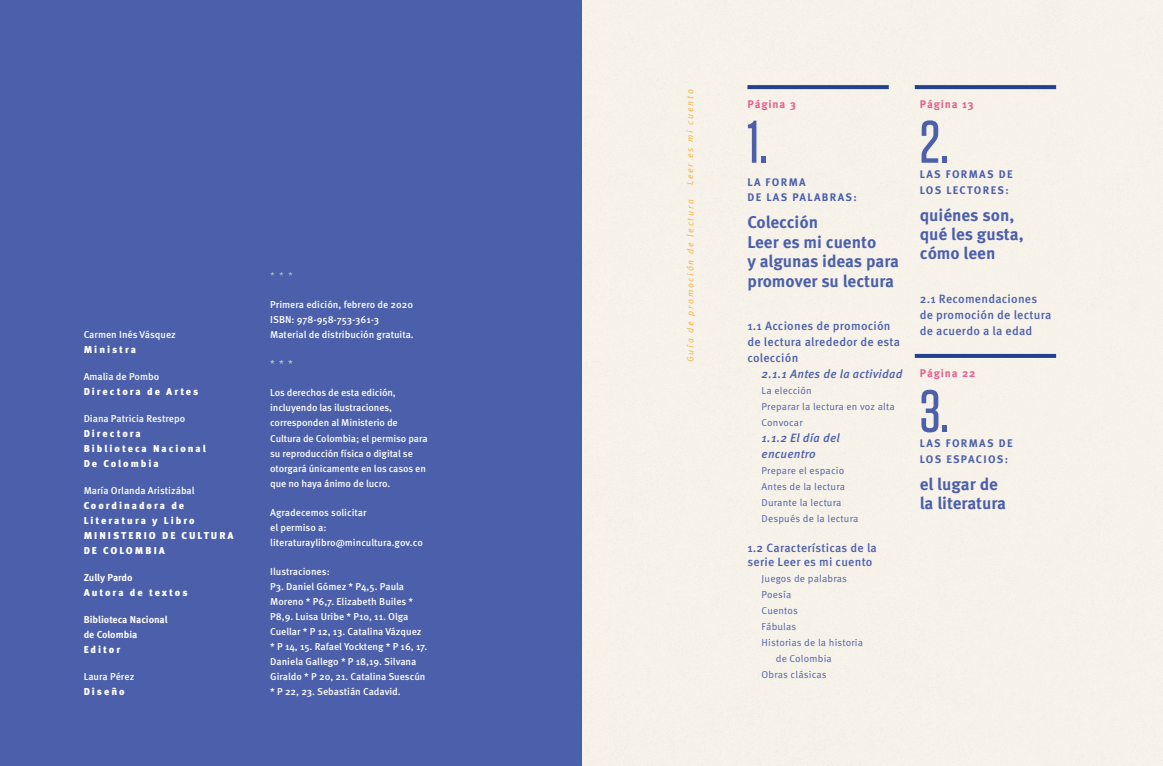
<style>
.page{position:relative;width:1163px;height:766px;background:#fff}
.page>*{position:absolute;margin:0;border:0;box-sizing:border-box;transform-origin:0 0}
.t1{font:500 59.9px "Tungsten";color:#4b5fab}
.t2{font:700 17px/19.4px "Meta Pro";color:#4b5fab}
.t3{font:500 12px/16px "Meta Pro";letter-spacing:.02em;color:#4b5fab}
.t4{font:italic 500 12px/16px "Meta Pro";letter-spacing:.02em;color:#4b5fab}
.t5{font:700 11.1px "Meta Pro";letter-spacing:.08em;color:#e65e8e}
.t6{font:700 11px/15.4px "Meta Pro";letter-spacing:.12em;color:#4b5fab}
.t7{font:500 10px/15px "Meta Pro";letter-spacing:-.005em;color:#fff}
.t8{font:10px/16px "Meta Pro";letter-spacing:.015em;color:#4b5fab}
.t9{font:900 10px/15px "Meta Pro";letter-spacing:.2em;color:#fff}
.t10{font:700 10px/15px "Meta Pro";color:#fff}
.t11{font:10px "Meta Pro";color:#aacdbc}
.t12{font:500 10px "Meta Pro";color:#aacdbc}
.t13{font:italic 9px "Meta Pro";letter-spacing:.2em;color:#f6af35}
</style>
<div class="page">
<div style="left:581px;top:0;width:581px;height:765px;background:#f7f2ea"></div>
<div style="left:0;top:0;width:581px;height:765px;background:#4b5fab"></div>
<svg style="left:914px;top:85px;width:141px;height:4px"></svg>
<svg style="left:914px;top:354px;width:141px;height:4px"></svg>
<svg style="left:747px;top:85px;width:141px;height:4px"></svg>
<p class="t7" style="left:84px;top:327px;width:94px">Carmen Inés Vásquez</p>
<p class="t9" style="left:84px;top:342px;width:54px">Ministra</p>
<p class="t7" style="left:84px;top:369px;width:77px">Amalia de Pombo</p>
<p class="t9" style="left:84px;top:384px;width:116px">Directora de Artes</p>
<p class="t7" style="left:84px;top:411px;width:103px">Diana Patricia Restrepo</p>
<p class="t9" style="left:84px;top:426px;width:124px">Directora<br>Biblioteca Nacional<br>De Colombia</p>
<p class="t7" style="left:84px;top:483px;width:112px">María Orlanda Aristizábal</p>
<p class="t9" style="left:84px;top:498px;width:151px">Coordinadora de<br>Literatura y Libro<br>MINISTERIO DE CULTURA<br>DE COLOMBIA</p>
<p class="t10" style="left:84px;top:570px;width:50px">Zully Pardo</p>
<p class="t9" style="left:84px;top:585px;width:105px">Autora de textos</p>
<p class="t10" style="left:84px;top:612px;width:85px">Biblioteca Nacional de Colombia</p>
<p class="t9" style="left:84px;top:642px;width:38px">Editor</p>
<p class="t7" style="left:84px;top:669px;width:52px">Laura Pérez</p>
<p class="t9" style="left:84px;top:684px;width:42px">Diseño</p>
<p class="t11" style="left:270px;top:269px;width:24px">* * *</p>
<p class="t7" style="left:270px;top:297px;width:145px">Primera edición, febrero de 2020<br>ISBN: 978-958-753-361-3<br>Material de distribución gratuita.</p>
<p class="t12" style="left:270px;top:357px;width:24px">* * *</p>
<p class="t7" style="left:270px;top:385px;width:159px">Los derechos de esta edición, incluyendo las ilustraciones, corresponden al Ministerio de<br>Cultura de Colombia; el permiso para su reproducción física o digital se otorgará únicamente en los casos en que no haya ánimo de lucro.</p>
<p class="t7" style="left:270px;top:505px;width:154px">Agradecemos solicitar<br>el permiso a: literaturaylibro@mincultura.gov.co</p>
<p class="t7" style="left:270px;top:564px;width:158px">Ilustraciones:<br>P3. Daniel Gómez * P4,5. Paula<br>Moreno * P6,7. Elizabeth Builes *<br>P8,9. Luisa Uribe * P10, 11. Olga<br>Cuellar * P 12, 13. Catalina Vázquez * P 14, 15. Rafael Yockteng * P 16, 17.<br>Daniela Gallego * P 18,19. Silvana<br>Giraldo * P 20, 21. Catalina Suescún * P 22, 23. Sebastián Cadavid.</p>
<p class="t13" style="left:684px;top:185px;width:97px;rotate:-90deg">Leer es mi cuento</p>
<p class="t5" style="left:747px;top:97px;width:50px">Página 3</p>
<h1 class="t1" style="left:747px;top:111px;width:22px">1.</h1>
<p class="t6" style="left:747px;top:174px;width:111px">LA FORMA<br>DE LAS PALABRAS:</p>
<h2 class="t2" style="left:747px;top:213px;width:153px">Colección<br>Leer es mi cuento<br>y algunas ideas para promover su lectura</h2>
<p class="t3" style="left:747px;top:318px;width:154px">1.1 Acciones de promoción de lectura alrededor de esta colección</p>
<p class="t4" style="left:761px;top:366px;width:142px">2.1.1 Antes de la actividad</p>
<p class="t8" style="left:761px;top:382px;width:135px">La elección<br>Preparar la lectura en voz alta<br>Convocar</p>
<p class="t4" style="left:761px;top:430px;width:80px">1.1.2 El día del encuentro</p>
<p class="t8" style="left:761px;top:462px;width:98px">Prepare el espacio<br>Antes de la lectura<br>Durante la lectura<br>Después de la lectura</p>
<p class="t3" style="left:747px;top:541px;width:131px;line-height:14px">1.2 Características de la serie Leer es mi cuento</p>
<p class="t8" style="left:761px;top:570px;width:87px">Juegos de palabras</p>
<p class="t8" style="left:761px;top:586px;width:31px">Poesía</p>
<p class="t8" style="left:761px;top:602px;width:38px">Cuentos</p>
<p class="t8" style="left:761px;top:618px;width:36px">Fábulas</p>
<p class="t8" style="left:761px;top:634px;width:103px">Historias de la historia</p>
<p class="t8" style="left:775px;top:650px;width:58px">de Colombia</p>
<p class="t8" style="left:761px;top:666px;width:67px">Obras clásicas</p>
<p class="t13" style="left:684px;top:362px;width:164px;rotate:-90deg">Guía de promoción de lectura</p>
<p class="t5" style="left:919px;top:97px;width:55px">Página 13</p>
<h1 class="t1" style="left:919px;top:111px;width:30px">2.</h1>
<p class="t6" style="left:919px;top:167px;width:94px">LAS FORMAS DE<br>LOS LECTORES:</p>
<h2 class="t2" style="left:919px;top:205px;width:105px">quiénes son, qué les gusta, cómo leen</h2>
<p class="t3" style="left:919px;top:290px;width:133px">2.1 Recomendaciones de promoción de lectura de acuerdo a la edad</p>
<p class="t5" style="left:919px;top:366px;width:57px">Página 22</p>
<h1 class="t1" style="left:919px;top:380px;width:31px">3.</h1>
<p class="t6" style="left:919px;top:436px;width:94px">LAS FORMAS DE<br>LOS ESPACIOS:</p>
<h2 class="t2" style="left:919px;top:474px;width:88px">el lugar de la literatura</h2>
</div>
